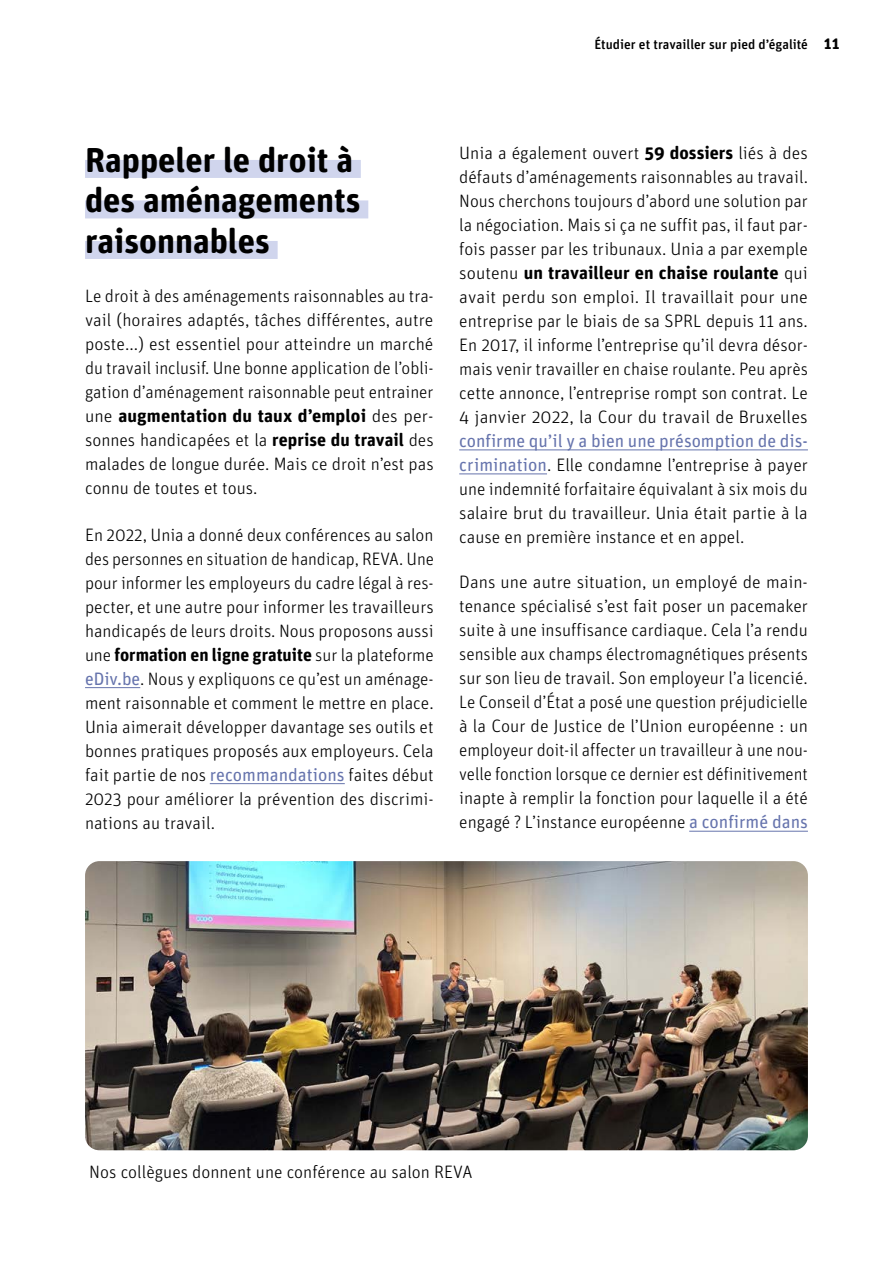
<style>
.page{position:relative;width:893px;height:1263px;background:#fff}
.page>*{position:absolute;margin:0;border:0;box-sizing:border-box;transform-origin:0 0}
.Titel_niveau_2{font:700 34.5px/40.5px "Unit Rounded OT";color:#000}
.Body{font:300 18px/24px "Unit Rounded OT";color:#000;text-align:justify}
.t1{font:500 13.5px "Unit Rounded OT";color:#000}
.s1{font-weight:700;font-size:16.5px}
.s2{font-weight:700}
.s3{font-weight:400;color:#6674ad}
</style>
<div class="page">
<div style="left:85px;top:160px;width:276px;height:18px;background:#d0d5ed"></div>
<div style="left:85px;top:200px;width:283px;height:18px;background:#d0d5ed"></div>
<div style="left:85px;top:241px;width:193px;height:18px;background:#d0d5ed"></div>
<hr style="left:85px;top:687px;width:55px;height:1px;background:#6674ad">
<hr style="left:210px;top:783px;width:135px;height:1px;background:#6674ad">
<hr style="left:459px;top:450px;width:349px;height:1px;background:#6674ad">
<hr style="left:459px;top:474px;width:88px;height:1px;background:#6674ad">
<hr style="left:689px;top:831px;width:119px;height:1px;background:#6674ad">
<img style="left:85px;top:861px;width:723px;height:289px">
<p class="t1" style="left:594px;top:36px;width:247px">Étudier et travailler sur pied d’égalité <span class="s1">11</span></p>
<p class="Titel_niveau_2" style="left:85px;top:139px;width:277px">Rappeler le droit à des aménagements raisonnables</p>
<p class="Body" style="left:85px;top:284px;width:350px">Le droit à des aménagements raisonnables au tra&shy;vail (horaires adaptés, tâches différentes, autre poste...) est essentiel pour atteindre un marché du travail inclusif. Une bonne application de l’obli&shy;gation d’aménagement raisonnable peut entrainer une <span class="s2">augmentation du taux d’emploi</span> des per&shy;sonnes handicapées et la <span class="s2">reprise du travail</span> des malades de longue durée. Mais ce droit n’est pas connu de toutes et tous.</p>
<p class="Body" style="left:85px;top:522px;width:350px">En 2022, Unia a donné deux conférences au salon des personnes en situation de handicap, REVA. Une pour informer les employeurs du cadre légal à res&shy;pecter, et une autre pour informer les travailleurs handicapés de leurs droits. Nous proposons aussi une <span class="s2">formation en ligne gratuite</span> sur la plateforme <span class="s3">eDiv.be</span>. Nous y expliquons ce qu’est un aménage&shy;ment raisonnable et comment le mettre en place.<br>Unia aimerait développer davantage ses outils et bonnes pratiques proposés aux employeurs. Cela fait partie de nos <span class="s3">recommandations</span> faites début 2023 pour améliorer la prévention des discrimi&shy;nations au travail.</p>
<p class="Body" style="left:459px;top:141px;width:350px">Unia a également ouvert <span class="s2">59 dossiers</span> liés à des défauts d’aménagements raisonnables au travail.<br>Nous cherchons toujours d’abord une solution par la négociation. Mais si ça ne suffit pas, il faut par&shy;fois passer par les tribunaux. Unia a par exemple soutenu <span class="s2">un travailleur en chaise roulante</span> qui avait perdu son emploi. Il travaillait pour une entreprise par le biais de sa SPRL depuis 11 ans.<br>En 2017, il informe l’entreprise qu’il devra désor&shy;mais venir travailler en chaise roulante. Peu après cette annonce, l’entreprise rompt son contrat. Le 4 janvier 2022, la Cour du travail de Bruxelles <span class="s3">confirme qu’il y a bien une présomption de dis&shy;crimination</span>. Elle condamne l’entreprise à payer une indemnité forfaitaire équivalant à six mois du salaire brut du travailleur. Unia était partie à la cause en première instance et en appel.</p>
<p class="Body" style="left:459px;top:570px;width:350px">Dans une autre situation, un employé de main&shy;tenance spécialisé s’est fait poser un pacemaker suite à une insuffisance cardiaque. Cela l’a rendu sensible aux champs électromagnétiques présents sur son lieu de travail. Son employeur l’a licencié.<br>Le Conseil d’État a posé une question préjudicielle à la Cour de Justice de l’Union européenne : un employeur doit-il affecter un travailleur à une nou&shy;velle fonction lorsque ce dernier est définitivement inapte à remplir la fonction pour laquelle il a été engagé ? L’instance européenne <span class="s3">a confirmé dans</span></p>
<p class="Body" style="left:89px;top:1160px;width:385px">Nos collègues donnent une conférence au salon REVA</p>
</div>
